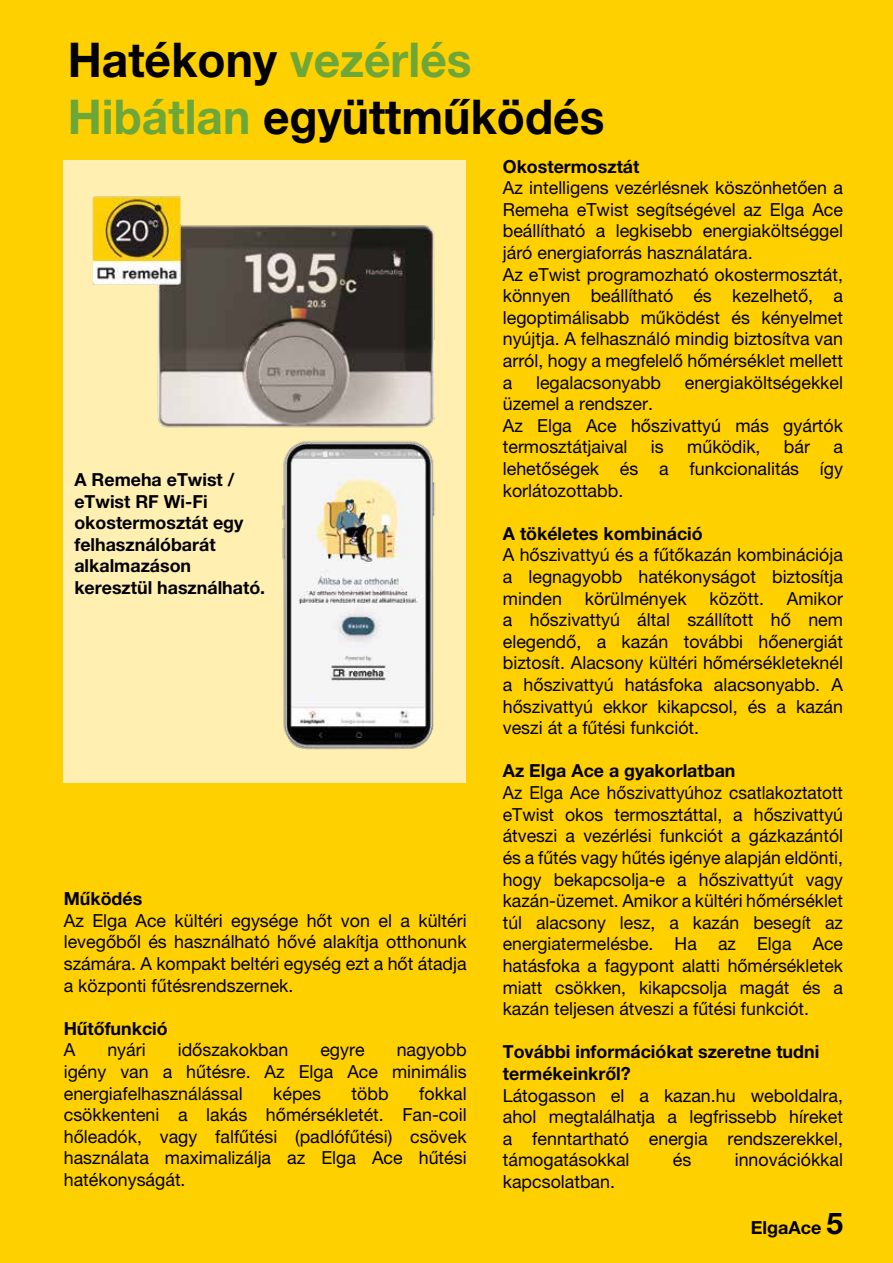
<style>
.page{position:relative;width:893px;height:1263px;background:#ffd000}
.page>*{position:absolute;margin:0;border:0;box-sizing:border-box;transform-origin:0 0}
.t1{font:700 48px/57.6px "Helvetica Neue LT Pro";color:#000;scale:.96 1}
.t2{font:18px/21.6px "Helvetica Neue LT Pro";color:#000;text-align:justify}
.t3{font:18px/21.6px "Helvetica Neue LT Pro";color:#000;text-align:justify;scale:.96 1}
.t4{font:700 18px/21.6px "Helvetica Neue LT Pro";color:#000}
.s1{color:#6da73a}
.s2{font-size:30px}
</style>
<div class="page">
<div style="left:63px;top:160px;width:403px;height:622px;background:#fff0b2"></div>
<img style="left:92px;top:196px;width:343px;height:554px">
<h1 class="t1" style="left:68px;top:30px;width:561px">Hatékony <span class="s1">vezérlés<br>Hibátlan</span> együttműködés</h1>
<p class="t4" style="left:503px;top:155px;width:138px">Okostermosztát</p>
<p class="t2" style="left:503px;top:177px;width:342px;text-align:left">Az intelligens vezérlésnek köszönhetően a Remeha eTwist segítségével az Elga Ace beállítható a legkisebb energiaköltséggel járó energiaforrás használatára.<br>Az eTwist programozható okostermosztát, könnyen beállítható és kezelhető, a legoptimálisabb működést és kényelmet nyújtja. A felhasználó mindig biztosítva van arról, hogy a megfelelő hőmérséklet mellett a</p>
<p class="t2" style="left:536px;top:371px;width:127px">legalacsonyabb</p>
<p class="t2" style="left:685px;top:371px;width:160px">energiaköltségekkel</p>
<p class="t2" style="left:503px;top:393px;width:342px;text-align:left">üzemel a rendszer.<br>Az Elga Ace hőszivattyú más gyártók termosztátjaival</p>
<p class="t2" style="left:651px;top:436px;width:14px">is</p>
<p class="t2" style="left:687px;top:436px;width:75px">működik,</p>
<p class="t2" style="left:784px;top:436px;width:28px">bár</p>
<p class="t2" style="left:503px;top:436px;width:342px;text-indent:331px">a lehetőségek és a funkcionalitás így korlátozottabb.</p>
<p class="t4" style="left:503px;top:522px;width:201px">A tökéletes kombináció</p>
<p class="t2" style="left:503px;top:544px;width:342px">A hőszivattyú és a fűtőkazán kombinációja a legnagyobb hatékonyságot biztosítja minden</p>
<p class="t4" style="left:74px;top:468px;width:192px">A Remeha eTwist / eTwist RF Wi-Fi okostermosztát egy felhasználóbarát alkalmazáson keresztül használható.</p>
<p class="t2" style="left:585px;top:587px;width:103px">körülmények</p>
<p class="t2" style="left:709px;top:587px;width:56px">között.</p>
<p class="t2" style="left:503px;top:587px;width:342px;text-indent:284px">Amikor a hőszivattyú által szállított hő nem elegendő, a kazán további hőenergiát biztosít. Alacsony kültéri hőmérsékleteknél a hőszivattyú hatásfoka alacsonyabb. A hőszivattyú ekkor kikapcsol, és a kazán veszi át a fűtési funkciót.</p>
<p class="t4" style="left:503px;top:760px;width:234px">Az Elga Ace a gyakorlatban</p>
<p class="t3" style="left:503px;top:782px;width:356px">Az Elga Ace hőszivattyúhoz csatlakoztatott eTwist okos termosztáttal, a hőszivattyú átveszi a vezérlési funkciót a gázkazántól és a fűtés vagy hűtés igénye alapján eldönti, hogy bekapcsolja-e a hőszivattyút vagy kazán-üzemet. Amikor a kültéri hőmérséklet túl alacsony lesz, a kazán besegít az energiatermelésbe. Ha az Elga Ace hatásfoka a fagypont alatti hőmérsékletek miatt csökken, kikapcsolja magát és a kazán teljesen átveszi a fűtési funkciót.</p>
<p class="t4" style="left:503px;top:1041px;width:318px">További információkat szeretne tudni termékeinkről?</p>
<p class="t2" style="left:503px;top:1084px;width:342px">Látogasson el a kazan.hu weboldalra, ahol megtalálhatja a legfrissebb híreket a fenntartható energia rendszerekkel, támogatásokkal</p>
<p class="t4" style="left:64px;top:887px;width:80px">Működés</p>
<p class="t2" style="left:64px;top:909px;width:404px">Az Elga Ace kültéri egysége hőt von el a kültéri levegőből és használható hővé alakítja otthonunk számára. A kompakt beltéri egység ezt a hőt átadja a központi fűtésrendszernek.</p>
<p class="t4" style="left:64px;top:1017px;width:105px">Hűtőfunkció</p>
<p class="t2" style="left:64px;top:1039px;width:13px">A</p>
<p class="t2" style="left:107px;top:1039px;width:40px">nyári</p>
<p class="t2" style="left:178px;top:1039px;width:112px">időszakokban</p>
<p class="t2" style="left:320px;top:1039px;width:46px">egyre</p>
<p class="t2" style="left:64px;top:1039px;width:404px;text-indent:333px">nagyobb igény van a hűtésre. Az Elga Ace minimális energiafelhasználással</p>
<p class="t2" style="left:273px;top:1082px;width:49px">képes</p>
<p class="t2" style="left:352px;top:1082px;width:38px">több</p>
<p class="t2" style="left:64px;top:1082px;width:404px;text-indent:355px">fokkal csökkenteni a lakás hőmérsékletét. Fan-coil hőleadók, vagy falfűtési (padlófűtési) csövek használata maximalizálja az Elga Ace hűtési hatékonyságát.</p>
<p class="t2" style="left:673px;top:1149px;width:20px">és</p>
<p class="t2" style="left:735px;top:1149px;width:110px">innovációkkal</p>
<p class="t2" style="left:503px;top:1170px;width:114px">kapcsolatban.</p>
<p class="t4" style="left:751px;top:1216px;width:94px">ElgaAce <span class="s2">5</span></p>
</div>
